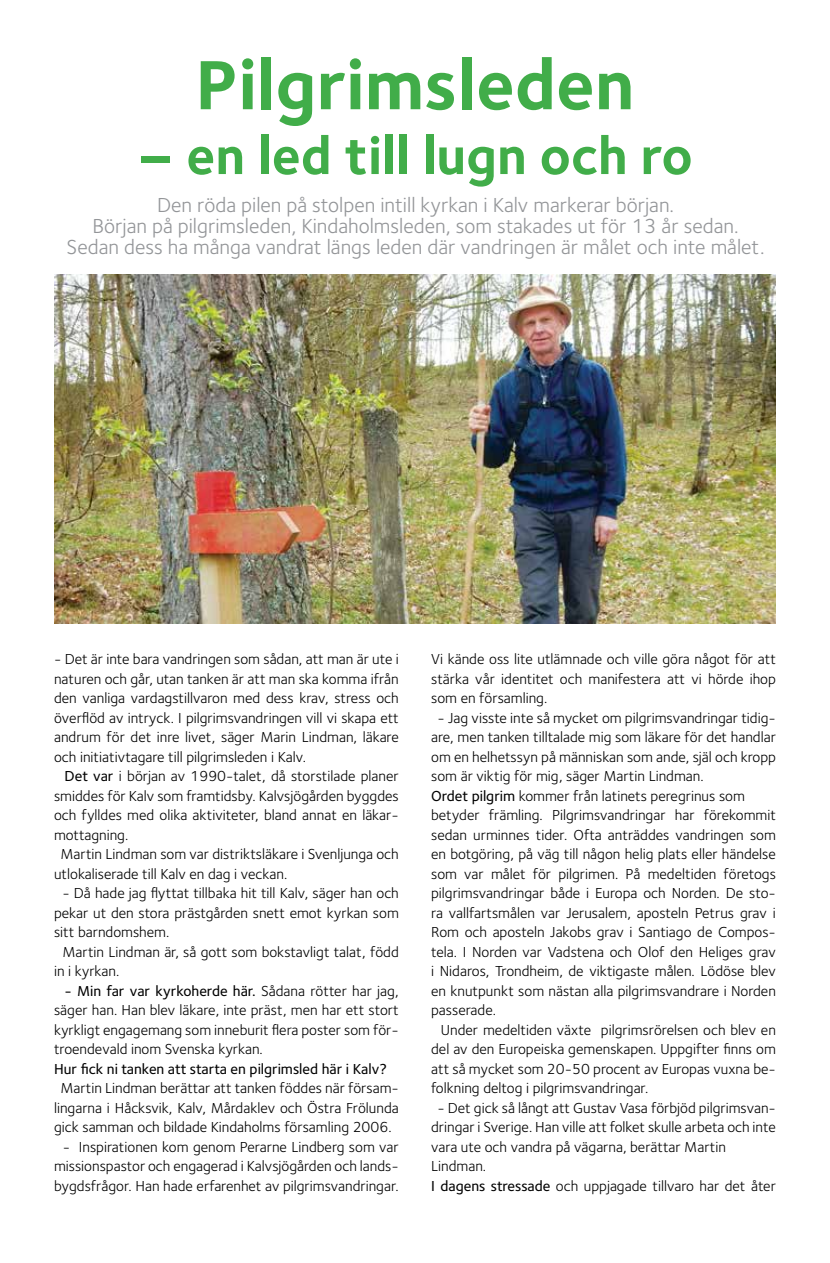
<style>
.page{position:relative;width:830px;height:1263px;background:#fff}
.page>*{position:absolute;margin:0;border:0;box-sizing:border-box;transform-origin:0 0}
.t1{font:700 72px "Foundry Sterling";color:#41ad49}
.t2{font:700 54px "Foundry Sterling";color:#41ad49}
.t3{font:21px/21px "Foundry Sterling";color:#939598;text-align:center}
.t4{font:15px/19.5px "Foundry Sterling";color:#000;text-align:justify}
.t5{font:500 15px "Foundry Sterling";color:#000}
.s1{font-weight:500}
</style>
<div class="page">
<img style="left:54px;top:275px;width:721px;height:348px">
<h1 class="t1" style="left:195px;top:42px;width:440px">Pilgrimsleden</h1>
<h2 class="t2" style="left:137px;top:124px;width:557px">– en led till lugn och ro</h2>
<h3 class="t3" style="left:67px;top:194px;width:699px">Den röda pilen på stolpen intill kyrkan i Kalv markerar början.<br>Början på pilgrimsleden, Kindaholmsleden, som stakades ut för 13 år sedan.<br>Sedan dess ha många vandrat längs leden där vandringen är målet och inte målet.</h3>
<p class="t4" style="left:54px;top:649px;width:346px">- Det är inte bara vandringen som sådan, att man är ute i naturen och går, utan tanken är att man ska komma ifrån den vanliga vardagstillvaron med dess krav, stress och överflöd av intryck. I pilgrimsvandringen vill vi skapa ett andrum för det inre livet, säger Marin Lindman, läkare och initiativtagare till pilgrimsleden i Kalv.</p>
<p class="t4" style="left:64px;top:766px;width:335px"><span class="s1">Det var</span> i början av 1990-talet, då storstilade planer</p>
<p class="t4" style="left:54px;top:786px;width:346px">smiddes för Kalv som framtidsby. Kalvsjögården byggdes</p>
<p class="t4" style="left:54px;top:805px;width:346px">och fylldes med olika aktiviteter, bland annat en läkar-</p>
<p class="t4" style="left:54px;top:825px;width:76px">mottagning.</p>
<p class="t4" style="left:60px;top:844px;width:339px">Martin Lindman som var distriktsläkare i Svenljunga och</p>
<p class="t4" style="left:54px;top:864px;width:234px">utlokaliserade till Kalv en dag i veckan.</p>
<p class="t4" style="left:62px;top:883px;width:338px">- Då hade jag flyttat tillbaka hit till Kalv, säger han och</p>
<p class="t4" style="left:54px;top:903px;width:346px">pekar ut den stora prästgården snett emot kyrkan som</p>
<p class="t4" style="left:54px;top:922px;width:117px">sitt barndomshem.</p>
<p class="t4" style="left:62px;top:942px;width:337px">Martin Lindman är, så gott som bokstavligt talat, född</p>
<p class="t4" style="left:54px;top:961px;width:67px">in i kyrkan.</p>
<p class="t4" style="left:54px;top:981px;width:346px;text-indent:10px"><span class="s1">- Min far var kyrkoherde här.</span> Sådana rötter har jag, säger han. Han blev läkare, inte präst, men har ett stort kyrkligt engagemang som inneburit flera poster som för&shy;troendevald inom Svenska kyrkan.</p>
<p class="t5" style="left:54px;top:1060px;width:334px">Hur fick ni tanken att starta en pilgrimsled här i Kalv?</p>
<p class="t4" style="left:54px;top:1078px;width:346px;text-align:center">Martin Lindman berättar att tanken föddes när försam&shy;lingarna i Håcksvik, Kalv, Mårdaklev och Östra Frölunda gick samman och bildade Kindaholms församling 2006.</p>
<p class="t4" style="left:54px;top:1137px;width:346px;text-align:center">- Inspirationen kom genom Perarne Lindberg som var missionspastor och engagerad i Kalvsjögården och lands&shy;bygdsfrågor. Han hade erfarenhet av pilgrimsvandringar.</p>
<p class="t4" style="left:431px;top:649px;width:346px">Vi kände oss lite utlämnade och ville göra något för att stärka vår identitet och manifestera att vi hörde ihop som en församling.</p>
<p class="t4" style="left:431px;top:708px;width:346px;text-align:left;text-indent:6px">- Jag visste inte så mycket om pilgrimsvandringar tidig&shy;are, men tanken tilltalade mig som läkare för det handlar om en helhetssyn på människan som ande, själ och kropp som är viktig för mig, säger Martin Lindman.<br><span class="s1">Ordet pilgrim</span> kommer från latinets peregrinus som betyder främling. Pilgrimsvandringar har förekommit sedan urminnes tider. Ofta anträddes vandringen som en botgöring, på väg till någon helig plats eller händelse som var målet för pilgrimen. På medeltiden företogs pilgrimsvandringar både i Europa och Norden. De sto&shy;ra vallfartsmålen var Jerusalem, aposteln Petrus grav i Rom och aposteln Jakobs grav i Santiago de Compos&shy;tela. I Norden var Vadstena och Olof den Heliges grav i Nidaros, Trondheim, de viktigaste målen. Lödöse blev en knutpunkt som nästan alla pilgrimsvandrare i Norden passerade.</p>
<p class="t4" style="left:431px;top:1020px;width:346px;text-indent:10px">Under medeltiden växte pilgrimsrörelsen och blev en del av den Europeiska gemenskapen. Uppgifter finns om att så mycket som 20-50 procent av Europas vuxna be&shy;folkning deltog i pilgrimsvandringar.</p>
<p class="t4" style="left:431px;top:1098px;width:346px;text-align:left;text-indent:6px">- Det gick så långt att Gustav Vasa förbjöd pilgrimsvan&shy;dringar i Sverige. Han ville att folket skulle arbeta och inte vara ute och vandra på vägarna, berättar Martin Lindman.<br><span class="s1">I dagens stressade</span> och uppjagade tillvaro har det åter</p>
</div>
